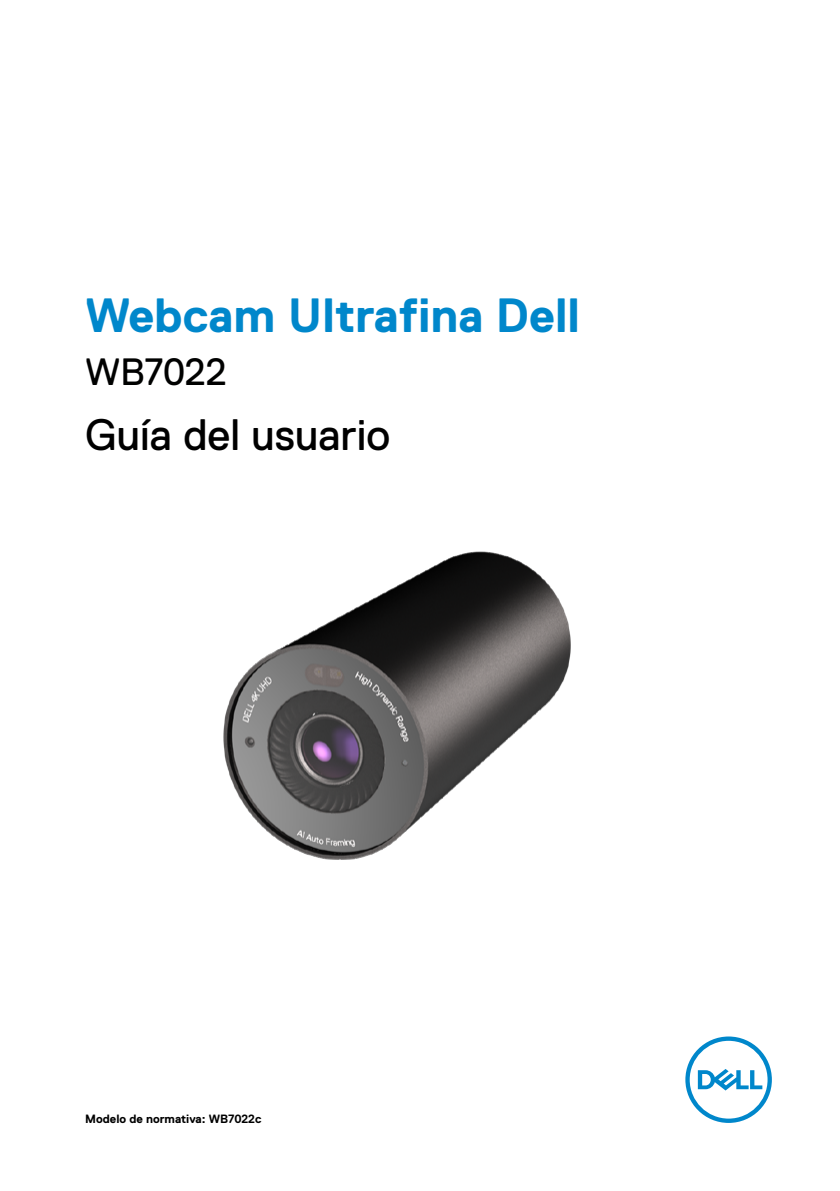
<style>
.page{position:relative;width:840px;height:1191px;background:#fff}
.page>*{position:absolute;margin:0;border:0;box-sizing:border-box;transform-origin:0 0}
.t1{font:700 48px "Dell Replica";color:#0087cb}
.Title_Sub{font:44px "Dell Replica";color:#000}
.t2{font:38px "Dell Replica";letter-spacing:-.01em;color:#000100}
.Legal_1{font:700 12px "Dell Replica";color:#000}
</style>
<div class="page">
<svg style="left:685px;top:1036px;width:86px;height:87px"></svg>
<img style="left:223px;top:551px;width:348px;height:309px">
<p class="t1" style="left:85px;top:289px;width:496px">Webcam Ultrafina Dell</p>
<p class="t2" style="left:85px;top:351px;width:143px">WB7022</p>
<p class="Title_Sub" style="left:85px;top:411px;width:306px">Guía del usuario</p>
<p class="Legal_1" style="left:85px;top:1112px;width:178px">Modelo de normativa: WB7022c</p>
</div>
